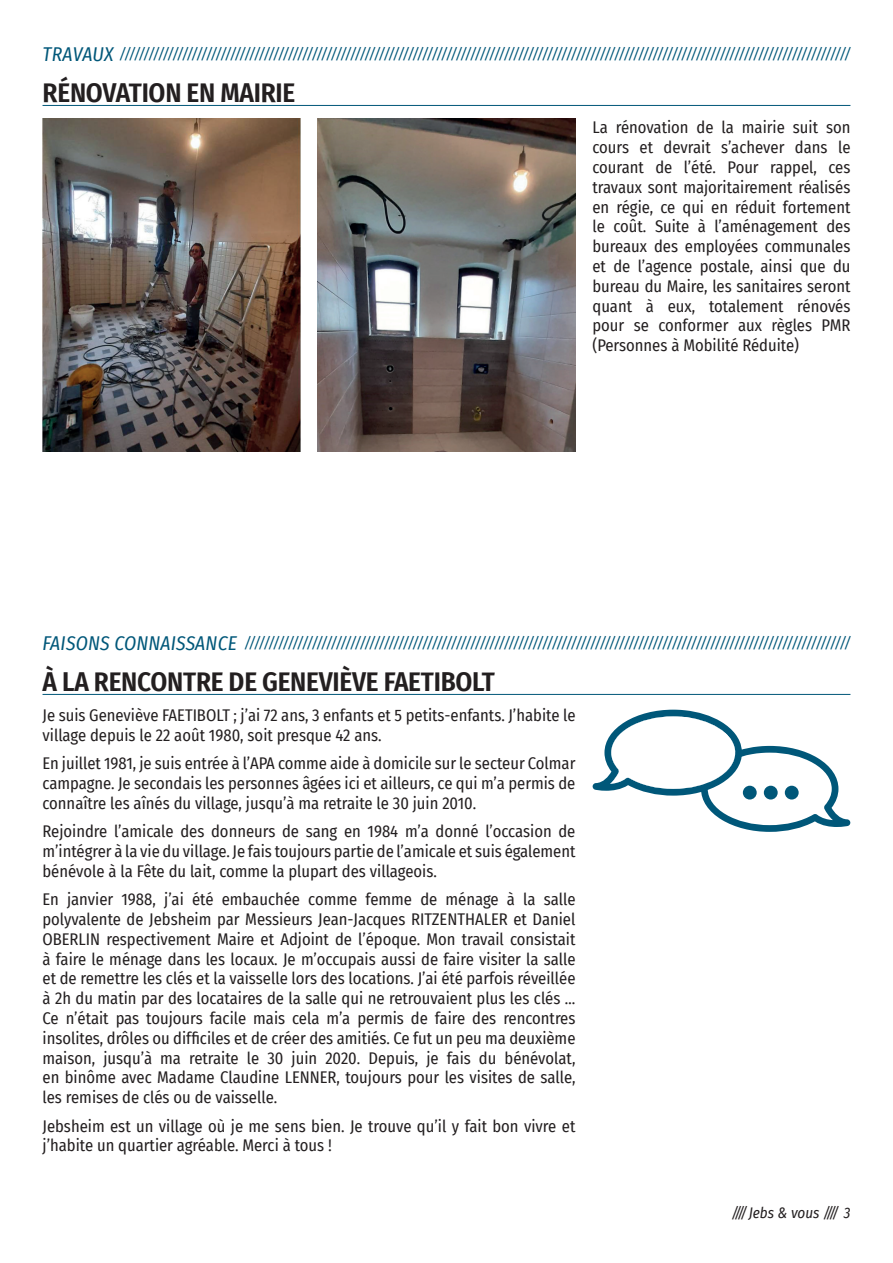
<style>
.page{position:relative;width:893px;height:1263px;background:#fff}
.page>*{position:absolute;margin:0;border:0;box-sizing:border-box;transform-origin:0 0}
.t1{font:600 27px "Fira Sans Condensed";letter-spacing:-.01em;color:#231f20}
.t2{font:16.5px/19.8px "Fira Sans Condensed";color:#231f20;text-align:justify}
.t3{font:italic 15px "Fira Sans Condensed";color:#005779}
.t4{font:italic 15px "Fira Sans Condensed";color:#231f20}
.s1{font-size:19.5px}
</style>
<div class="page">
<hr style="left:43px;top:694px;width:807px;height:1px;background:#005779">
<hr style="left:43px;top:105px;width:807px;height:1px;background:#005779">
<img style="left:317px;top:118px;width:258px;height:334px">
<img style="left:43px;top:118px;width:257px;height:334px">
<svg style="left:592px;top:710px;width:258px;height:122px"></svg>
<p class="t3" style="left:43px;top:43px;width:810px"><span class="s1">T R AVAU X</span> ////////////////////////////////////////////////////////////////////////////////////////////////////////////////////////////////////////////////////////</p>
<h1 class="t1" style="left:43px;top:70px;width:254px">RÉNOVATION EN MAIRIE</h1>
<p class="t2" style="left:592px;top:117px;width:259px">La rénovation de la mairie suit son cours et devrait s’achever dans le courant de l’été. Pour rappel, ces travaux sont majoritairement réalisés en régie, ce qui en réduit fortement le coût. Suite à l’aménagement des bureaux des employées communales et de l’agence postale, ainsi que du bureau du Maire, les sanitaires seront quant à eux, totalement rénovés pour se conformer aux règles PMR (Personnes à Mobilité Réduite)</p>
<p class="t3" style="left:43px;top:632px;width:810px"><span class="s1">FA I S O N S CO N N A I SS A N C E</span> //////////////////////////////////////////////////////////////////////////////////////////////////////////////////////////////</p>
<h1 class="t1" style="left:43px;top:659px;width:454px">À LA RENCONTRE DE GENEVIÈVE FAETIBOLT</h1>
<p class="t2" style="left:43px;top:705px;width:534px">Je suis Geneviève FAETIBOLT ; j’ai 72 ans, 3 enfants et 5 petits-enfants. J’habite le village depuis le 22 août 1980, soit presque 42 ans.</p>
<p class="t2" style="left:43px;top:753px;width:534px">En juillet 1981, je suis entrée à l’APA comme aide à domicile sur le secteur Colmar campagne. Je secondais les personnes âgées ici et ailleurs, ce qui m’a permis de connaître les aînés du village, jusqu’à ma retraite le 30 juin 2010.</p>
<p class="t2" style="left:43px;top:821px;width:534px">Rejoindre l’amicale des donneurs de sang en 1984 m’a donné l’occasion de m’intégrer à la vie du village. Je fais toujours partie de l’amicale et suis également bénévole à la Fête du lait, comme la plupart des villageois.</p>
<p class="t2" style="left:43px;top:889px;width:534px">En janvier 1988, j’ai été embauchée comme femme de ménage à la salle polyvalente de Jebsheim par Messieurs Jean-Jacques RITZENTHALER et Daniel OBERLIN respectivement Maire et Adjoint de l’époque. Mon travail consistait à faire le ménage dans les locaux. Je m’occupais aussi de faire visiter la salle et de remettre les clés et la vaisselle lors des locations. J’ai été parfois réveillée à 2h du matin par des locataires de la salle qui ne retrouvaient plus les clés … Ce n’était pas toujours facile mais cela m’a permis de faire des rencontres insolites, drôles ou difficiles et de créer des amitiés. Ce fut un peu ma deuxième maison, jusqu’à ma retraite le 30 juin 2020. Depuis, je fais du bénévolat, en binôme avec Madame Claudine LENNER, toujours pour les visites de salle, les remises de clés ou de vaisselle.</p>
<p class="t2" style="left:43px;top:1115px;width:534px">Jebsheim est un village où je me sens bien. Je trouve qu’il y fait bon vivre et j’habite un quartier agréable. Merci à tous !</p>
<p class="t4" style="left:731px;top:1202px;width:120px">//// Jebs &amp; vous //// 3</p>
</div>
